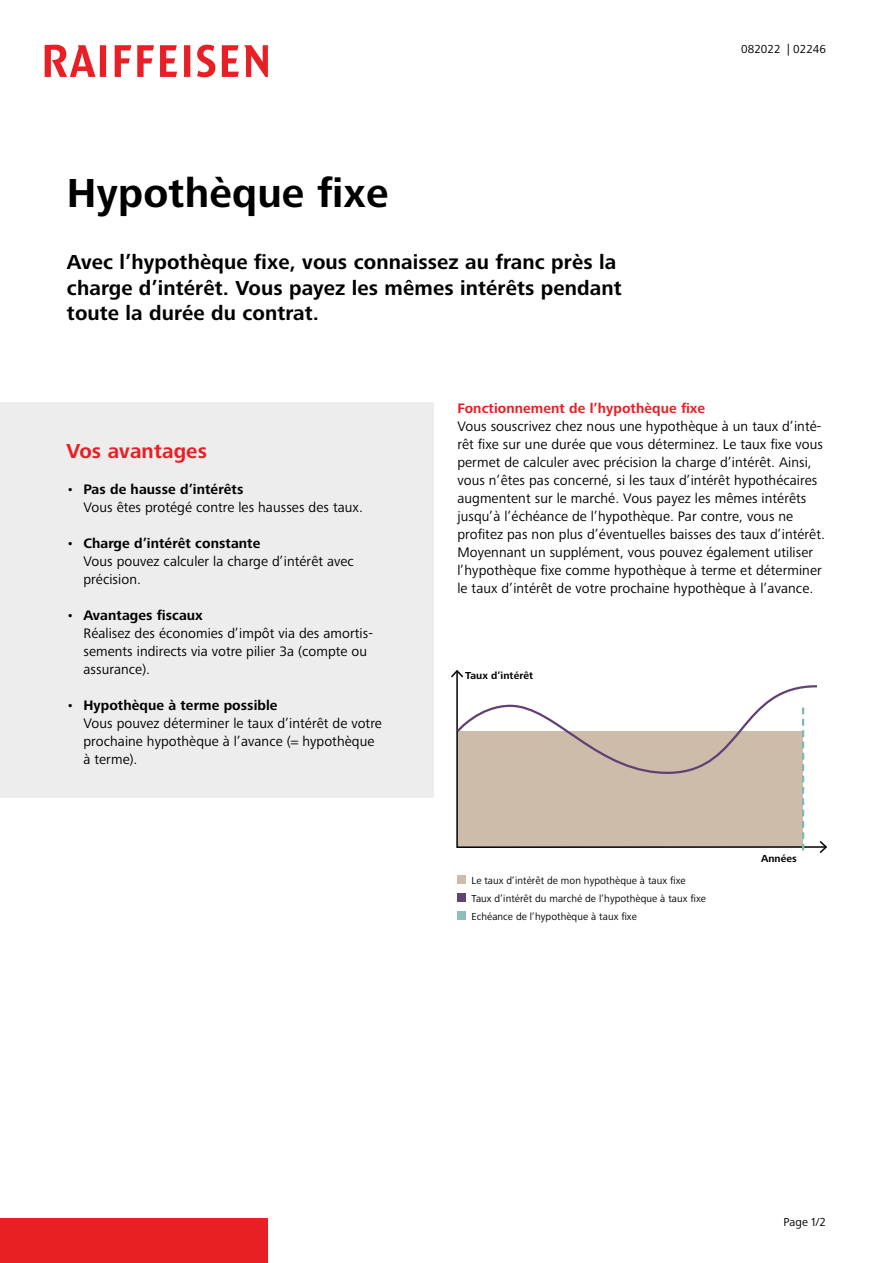
<style>
.page{position:relative;width:893px;height:1263px;background:#fff}
.page>*{position:absolute;margin:0;border:0;box-sizing:border-box;transform-origin:0 0}
.t1{font:700 42px "Frutiger Next LTW1 G";letter-spacing:.005em;color:#000}
.t2{font:700 21px/25.5px "Frutiger Next LTW1 G";letter-spacing:.005em;color:#000}
.t3{font:700 21px "Frutiger Next LTW1 G";letter-spacing:.005em;color:#e82025}
.t4{font:14.25px/18px "Frutiger Next LTW1 G";letter-spacing:.005em;color:#000}
.t5{font:700 14.25px "Frutiger Next LTW1 G";letter-spacing:.005em;color:#e82025}
.t6{font:12px "Frutiger Next LTW1 G";letter-spacing:.005em;color:#000}
.t7{font:10.5px/17.7px "Frutiger Next LTW1 G";letter-spacing:.005em;color:#000}
.t8{font:700 10.5px "Frutiger Next LTW1 G";letter-spacing:.005em;color:#000}
.s1{font-weight:700}
</style>
<div class="page">
<div style="left:0;top:1218px;width:268px;height:45px;background:#e82025"></div>
<svg style="left:45px;top:45px;width:223px;height:32px"></svg>
<div style="left:0;top:402px;width:433px;height:396px;background:#ededed"></div>
<div style="left:457px;top:876px;width:9px;height:8px;background:#ccbca9"></div>
<div style="left:457px;top:893px;width:9px;height:9px;background:#614073"></div>
<div style="left:457px;top:911px;width:9px;height:9px;background:#8bbfbc"></div>
<svg style="left:451px;top:670px;width:376px;height:183px"></svg>
<h1 class="t1" style="left:67px;top:169px;width:323px">Hypothèque fixe</h1>
<h2 class="t2" style="left:67px;top:250px;width:556px">Avec l’hypothèque fixe, vous connaissez au franc près la charge d’intérêt. Vous payez les mêmes intérêts pendant toute la durée du contrat.</h2>
<p class="t6" style="left:741px;top:42px;width:86px">082022 | 02246</p>
<h2 class="t3" style="left:66px;top:439px;width:142px">Vos avantages</h2>
<p class="t4" style="left:83px;top:480px;width:281px;text-indent:-17px">• <span class="s1">Pas de hausse d’intérêts<br></span>Vous êtes protégé contre les hausses des taux.</p>
<p class="t4" style="left:83px;top:534px;width:272px;text-indent:-17px">• <span class="s1">Charge d’intérêt constante<br></span>Vous pouvez calculer la charge d’intérêt avec précision.</p>
<p class="t4" style="left:83px;top:606px;width:291px;text-indent:-17px">• <span class="s1">Avantages fiscaux<br></span>Réalisez des économies d’impôt via des amortis&shy;sements indirects via votre pilier 3a (compte ou assurance).</p>
<p class="t4" style="left:83px;top:696px;width:300px;text-indent:-17px">• <span class="s1">Hypothèque à terme possible<br></span>Vous pouvez déterminer le taux d’intérêt de votre prochaine hypothèque à l’avance (= hypothèque à terme).</p>
<p class="t5" style="left:457px;top:400px;width:249px">Fonctionnement de l’hypothèque fixe</p>
<p class="t4" style="left:457px;top:417px;width:369px">Vous souscrivez chez nous une hypothèque à un taux d’inté&shy;rêt fixe sur une durée que vous déterminez. Le taux fixe vous permet de calculer avec précision la charge d’intérêt. Ainsi, vous n’êtes pas concerné, si les taux d’intérêt hypothécaires augmentent sur le marché. Vous payez les mêmes intérêts jusqu’à l’échéance de l’hypothèque. Par contre, vous ne profitez pas non plus d’éventuelles baisses des taux d’intérêt.<br>Moyennant un supplément, vous pouvez également utiliser l’hypothèque fixe comme hypothèque à terme et déterminer le taux d’intérêt de votre prochaine hypothèque à l’avance.</p>
<p class="t8" style="left:465px;top:670px;width:69px">Taux d’intérêt</p>
<p class="t7" style="left:472px;top:872px;width:236px">Le taux d’intérêt de mon hypothèque à taux fixe<br>Taux d’intérêt du marché de l’hypothèque à taux fixe<br>Echéance de l’hypothèque à taux fixe</p>
<p class="t8" style="left:761px;top:853px;width:37px">Années</p>
<p class="t6" style="left:784px;top:1215px;width:44px">Page 1/2</p>
</div>
